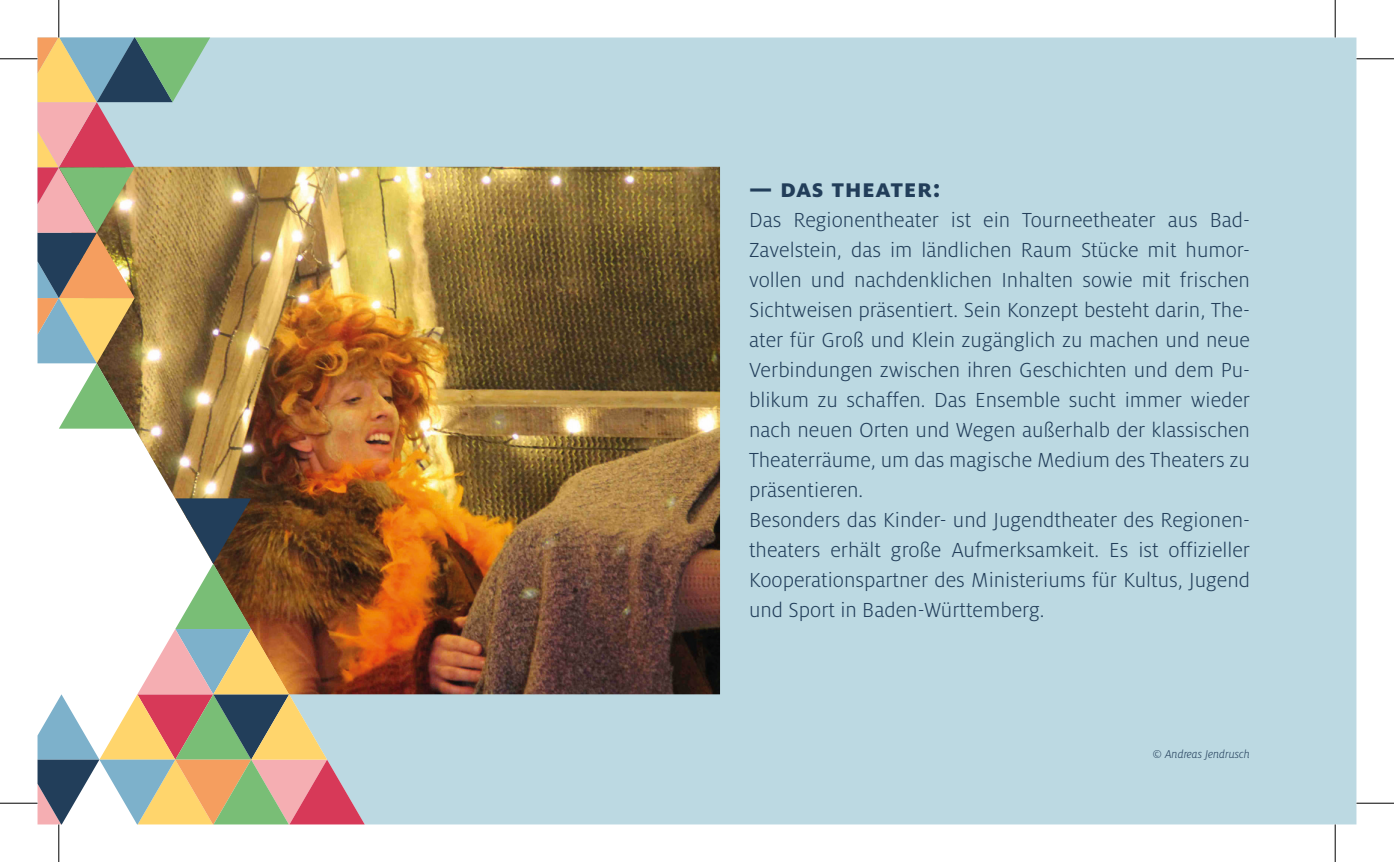
<style>
.page{position:relative;width:1394px;height:862px;background:#fff}
.page>*{position:absolute;margin:0;border:0;box-sizing:border-box;transform-origin:0 0}
.t1{font:800 26.25px "Milo Pro";letter-spacing:.02em;color:#223e5a}
.t2{font:300 22.5px/30px "Milo Pro";color:#223e5a}
.t3{font:italic 300 12.5px "Milo Pro";color:#223e5a}
</style>
<div class="page">
<div style="left:210px;top:38px;width:1146px;height:786px;background:#bcd9e2"></div>
<img style="left:59px;top:167px;width:661px;height:527px">
<svg style="left:38px;top:38px;width:172px;height:390px;background:#ac9e7d"></svg>
<svg style="left:38px;top:498px;width:327px;height:326px"></svg>
<hr style="left:0;top:58px;width:38px;height:1px;background:#000">
<hr style="left:1356px;top:58px;width:37px;height:1px;background:#000">
<hr style="left:0;top:802px;width:38px;height:1px;background:#000">
<hr style="left:1356px;top:802px;width:37px;height:1px;background:#000">
<hr style="left:58px;top:0;width:1px;height:38px;background:#000">
<hr style="left:58px;top:824px;width:1px;height:38px;background:#000">
<hr style="left:1334px;top:0;width:1px;height:38px;background:#000">
<hr style="left:1334px;top:824px;width:1px;height:38px;background:#000">
<p class="t1" style="left:749px;top:173px;width:193px">— das theater:</p>
<p class="t2" style="left:749px;top:205px;width:502px">Das Regionentheater ist ein Tourneetheater aus Bad-Zavelstein, das im ländlichen Raum Stücke mit humor&shy;vollen und nachdenklichen Inhalten sowie mit frischen Sichtweisen präsentiert. Sein Konzept besteht darin, The&shy;ater für Groß und Klein zugänglich zu machen und neue Verbindungen zwischen ihren Geschichten und dem Pu&shy;blikum zu schaffen. Das Ensemble sucht immer wieder nach neuen Orten und Wegen außerhalb der klassischen Theaterräume, um das magische Medium des Theaters zu präsentieren.<br>Besonders das Kinder- und Jugendtheater des Regionen&shy;theaters erhält große Aufmerksamkeit. Es ist offizieller Kooperationspartner des Ministeriums für Kultus, Jugend und Sport in Baden-Württemberg.</p>
<p class="t3" style="left:1152px;top:746px;width:99px">© Andreas Jendrusch</p>
</div>
